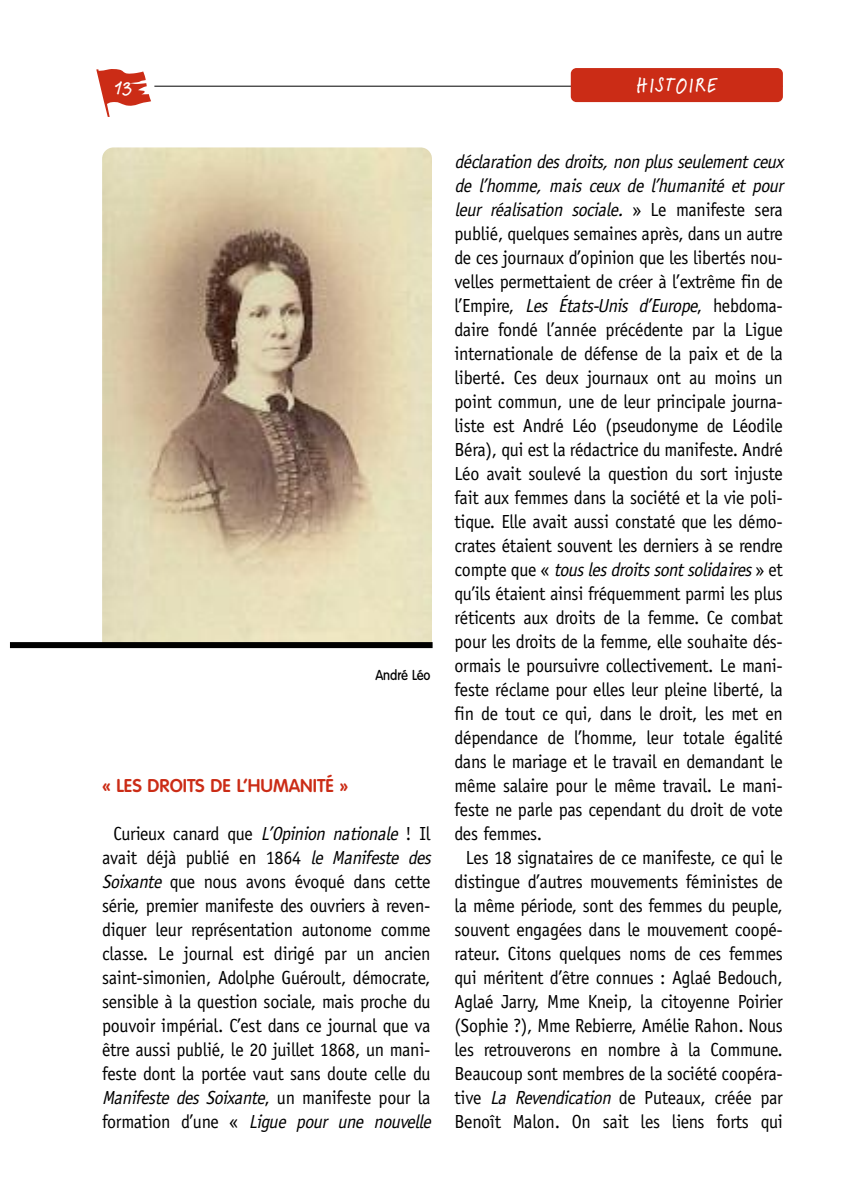
<style>
.page{position:relative;width:851px;height:1191px;background:#fff}
.page>*{position:absolute;margin:0;border:0;box-sizing:border-box;transform-origin:0 0}
.t1{font:500 22px "Feltpen Std";letter-spacing:.075em;color:#fff}
.t2{font:19px/24px "Officina Sans";letter-spacing:-.015em;color:#000;text-align:center;scale:.95 1}
.t3{font:italic 19px "Officina Sans";letter-spacing:-.035em;color:#000;scale:.95 1}
.t4{font:600 18px "Volkswagen";color:#cb2c16}
.t5{font:500 14px "Volkswagen";color:#000;scale:.9 1}
.s1{font-style:italic}
.s2{font-style:normal}
</style>
<div class="page">
<hr style="left:154px;top:86px;width:628px;height:1px;background:#000">
<svg style="left:96px;top:69px;width:55px;height:48px"></svg>
<div style="left:570px;top:68px;width:212px;height:34px;background:#cb2c16;border-radius:6px"></div>
<img style="left:102px;top:147px;width:330px;height:495px">
<div style="left:10px;top:642px;width:422px;height:6px;background:#000"></div>
<p class="t1" style="left:115px;top:80px;width:19px">13</p>
<p class="t1" style="left:636px;top:77px;width:82px">histoire</p>
<p class="t5" style="left:375px;top:667px;width:63px">André Léo</p>
<p class="t4" style="left:102px;top:775px;width:248px">« LES DROITS DE L’HUMANITÉ »</p>
<p class="t2" style="left:102px;top:823px;width:351px">Curieux canard que <span class="s1">L’Opinion nationale</span> ! Il avait déjà publié en 1864 <span class="s1">le Manifeste des Soixante</span> que nous avons évoqué dans cette série, premier manifeste des ouvriers à reven&shy;diquer leur représentation autonome comme classe. Le journal est dirigé par un ancien saint-simonien, Adolphe Guéroult, démocrate, sensible à la question sociale, mais proche du pouvoir impérial. C’est dans ce journal que va être aussi publié, le 20 juillet 1868, un mani&shy;feste dont la portée vaut sans doute celle du <span class="s1">Manifeste des Soixante</span>, un manifeste pour la formation d’une « <span class="s1">Ligue pour une nouvelle</span></p>
<p class="t3" style="left:454px;top:154px;width:351px">déclaration des droits, non plus seulement ceux</p>
<p class="t3" style="left:454px;top:178px;width:351px">de l’homme, mais ceux de l’humanité et pour</p>
<p class="t3" style="left:454px;top:202px;width:347px">leur réalisation sociale. <span class="s2">» Le manifeste sera</span></p>
<p class="t2" style="left:454px;top:223px;width:347px">publié, quelques semaines après, dans un autre</p>
<p class="t2" style="left:454px;top:247px;width:347px">de ces journaux d’opinion que les libertés nou-</p>
<p class="t2" style="left:454px;top:271px;width:347px">velles permettaient de créer à l’extrême fin de</p>
<p class="t3" style="left:454px;top:298px;width:347px"><span class="s2">l’Empire,</span> Les États-Unis d’Europe<span class="s2">, hebdoma-</span></p>
<p class="t2" style="left:454px;top:319px;width:347px">daire fondé l’année précédente par la Ligue</p>
<p class="t2" style="left:454px;top:343px;width:347px">internationale de défense de la paix et de la</p>
<p class="t2" style="left:454px;top:367px;width:347px">liberté. Ces deux journaux ont au moins un</p>
<p class="t2" style="left:454px;top:391px;width:347px">point commun, une de leur principale journa-</p>
<p class="t2" style="left:454px;top:415px;width:347px">liste est André Léo (pseudonyme de Léodile</p>
<p class="t2" style="left:454px;top:439px;width:347px">Béra), qui est la rédactrice du manifeste. André</p>
<p class="t2" style="left:454px;top:463px;width:347px">Léo avait soulevé la question du sort injuste</p>
<p class="t2" style="left:454px;top:487px;width:347px">fait aux femmes dans la société et la vie poli-</p>
<p class="t2" style="left:454px;top:511px;width:347px">tique. Elle avait aussi constaté que les démo-</p>
<p class="t2" style="left:454px;top:535px;width:347px">crates étaient souvent les derniers à se rendre</p>
<p class="t3" style="left:454px;top:562px;width:347px"><span class="s2">c o m p t e q u e «</span> tous les droits sont solidaires <span class="s2">» e t</span></p>
<p class="t2" style="left:454px;top:583px;width:347px">qu’ils étaient ainsi fréquemment parmi les plus</p>
<p class="t2" style="left:454px;top:607px;width:347px">réticents aux droits de la femme. Ce combat</p>
<p class="t2" style="left:454px;top:631px;width:347px">pour les droits de la femme, elle souhaite dés-</p>
<p class="t2" style="left:454px;top:655px;width:347px">ormais le poursuivre collectivement. Le mani-</p>
<p class="t2" style="left:454px;top:679px;width:347px">feste réclame pour elles leur pleine liberté, la</p>
<p class="t2" style="left:454px;top:703px;width:347px">fin de tout ce qui, dans le droit, les met en</p>
<p class="t2" style="left:454px;top:727px;width:347px">dépendance de l’homme, leur totale égalité</p>
<p class="t2" style="left:454px;top:751px;width:347px">dans le mariage et le travail en demandant le</p>
<p class="t2" style="left:454px;top:775px;width:347px">même salaire pour le même travail. Le mani-</p>
<p class="t2" style="left:454px;top:799px;width:347px">feste ne parle pas cependant du droit de vote</p>
<p class="t2" style="left:454px;top:823px;width:94px">des femmes.</p>
<p class="t2" style="left:466px;top:847px;width:335px">Les 18 signataires de ce manifeste, ce qui le</p>
<p class="t2" style="left:454px;top:871px;width:347px">distingue d’autres mouvements féministes de</p>
<p class="t2" style="left:454px;top:895px;width:347px">la même période, sont des femmes du peuple,</p>
<p class="t2" style="left:454px;top:919px;width:347px">souvent engagées dans le mouvement coopé-</p>
<p class="t2" style="left:454px;top:943px;width:347px">rateur. Citons quelques noms de ces femmes</p>
<p class="t2" style="left:454px;top:967px;width:347px">qui méritent d’être connues : Aglaé Bedouch,</p>
<p class="t2" style="left:454px;top:991px;width:347px">Aglaé Jarry, Mme Kneip, la citoyenne Poirier</p>
<p class="t2" style="left:454px;top:1015px;width:347px">(Sophie ?), Mme Rebierre, Amélie Rahon. Nous</p>
<p class="t2" style="left:454px;top:1039px;width:347px">les retrouverons en nombre à la Commune.</p>
<p class="t2" style="left:454px;top:1063px;width:347px">Beaucoup sont membres de la société coopéra-</p>
<p class="t2" style="left:454px;top:1087px;width:347px">tive <span class="s1">La Revendication</span> de Puteaux, créée par</p>
<p class="t2" style="left:454px;top:1111px;width:347px">Benoît Malon. On sait les liens forts qui</p>
</div>
